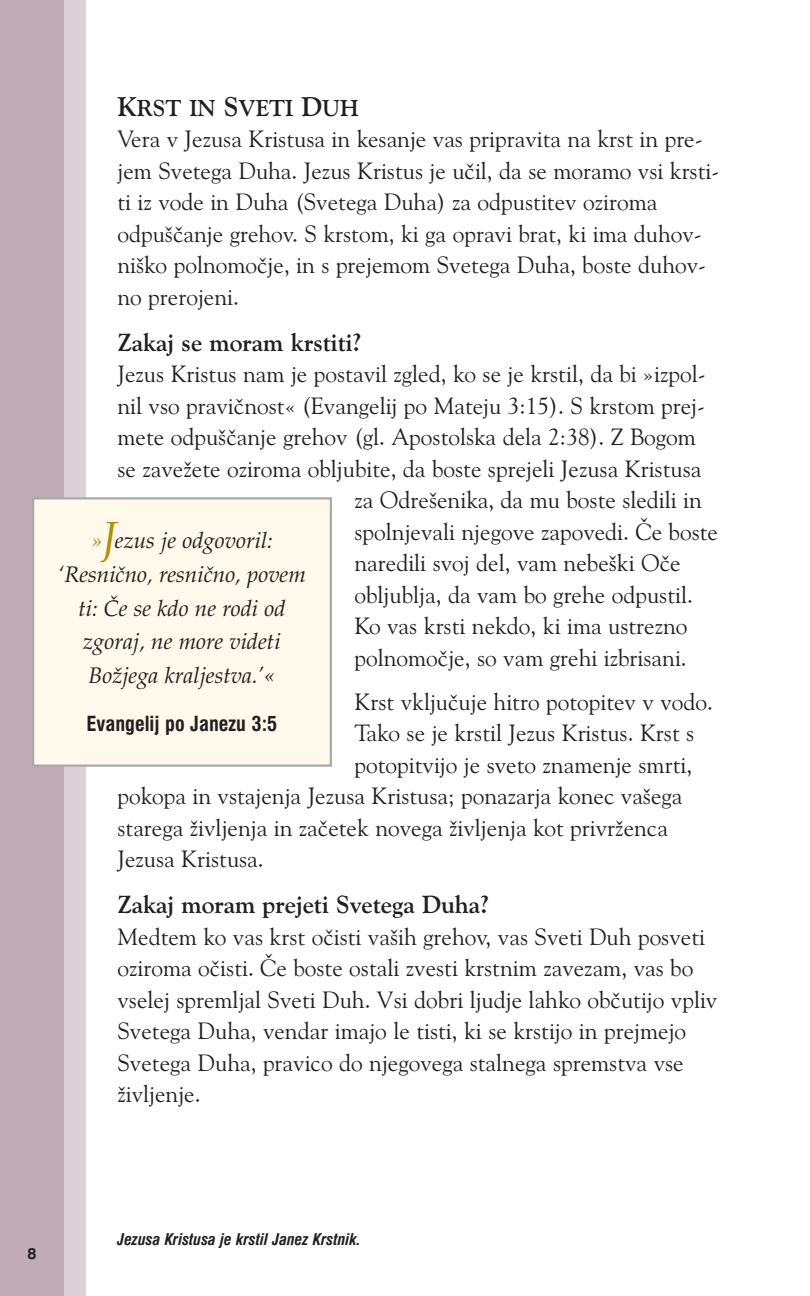
<style>
.page{position:relative;width:810px;height:1296px;background:#fff}
.page>*{position:absolute;margin:0;border:0;box-sizing:border-box;transform-origin:0 0}
.t1{font:700 24.75px "Goudy Croatian";color:#231f20}
.t2{font:23.62px/31.5px "Goudy Croatian Roman";color:#231f20}
.t3{font:700 22.95px "Goudy Croatian";color:#231f20}
.t4{font:italic 22.5px/33.8px "Pala Croatian";color:#231f20;text-align:center}
.t5{font:700 condensed 20.25px "Swiss Croatian";color:#231f20}
.t6{font:italic 15.75px "Swiss Croatian Bold Cond";color:#231f20}
.t7{font:700 15.75px "Swiss Croatian";color:#231f20}
.s1{font-size:27px}
.s2{color:#b28f03}
.s3{font-size:45px;color:#b28f03}
</style>
<div class="page">
<div style="left:0;top:0;width:85px;height:1296px;background:#c0acb4"></div>
<div style="left:64px;top:0;width:21px;height:1296px;background:#dcd1d6"></div>
<div style="left:33px;top:498px;width:298px;height:268px;background:#fef9eb"></div>
<div style="left:32px;top:497px;width:300px;height:270px;border:2px solid #a8a9ad"></div>
<p class="t3" style="left:117px;top:98px;width:243px"><span class="s1">K</span>RST IN <span class="s1">S</span>VETI <span class="s1">D</span>UH</p>
<p class="t2" style="left:117px;top:125px;width:603px">Vera v Jezusa Kristusa in kesanje vas pripravita na krst in pre&shy;jem Svetega Duha. Jezus Kristus je uçil, da se moramo vsi krsti&shy;ti iz vode in Duha (Svetega Duha) za odpustitev oziroma odpuøçanje grehov. S krstom, ki ga opravi brat, ki ima duhov&shy;niøko polnomoçje, in s prejemom Svetega Duha, boste duhov&shy;no prerojeni.</p>
<p class="t1" style="left:117px;top:331px;width:246px">Zakaj se moram krstiti?</p>
<p class="t2" style="left:117px;top:360px;width:590px">Jezus Kristus nam je postavil zgled, ko se je krstil, da bi »izpol-</p>
<p class="t2" style="left:117px;top:391px;width:589px">nil vso praviçnost« (Evangelij po Mateju 3:15). S krstom prej-</p>
<p class="t2" style="left:117px;top:423px;width:580px">mete odpuøçanje grehov (gl. Apostolska dela 2:38). Z Bogom</p>
<p class="t2" style="left:117px;top:454px;width:585px">se zaveœete oziroma obljubite, da boste sprejeli Jezusa Kristusa</p>
<p class="t2" style="left:355px;top:486px;width:349px">za Odreøenika, da mu boste sledili in</p>
<p class="t2" style="left:355px;top:517px;width:365px">spolnjevali njegove zapovedi. Çe boste</p>
<p class="t2" style="left:355px;top:549px;width:328px">naredili svoj del, vam nebeøki Oçe</p>
<p class="t2" style="left:355px;top:580px;width:340px">obljublja, da vam bo grehe odpustil.</p>
<p class="t2" style="left:355px;top:612px;width:335px">Ko vas krsti nekdo, ki ima ustrezno</p>
<p class="t2" style="left:355px;top:643px;width:334px">polnomoçje, so vam grehi izbrisani.</p>
<p class="t2" style="left:355px;top:688px;width:360px">Krst vkljuçuje hitro potopitev v vodo.</p>
<p class="t2" style="left:355px;top:719px;width:341px">Tako se je krstil Jezus Kristus. Krst s</p>
<p class="t2" style="left:355px;top:751px;width:339px">potopitvijo je sveto znamenje smrti,</p>
<p class="t2" style="left:117px;top:782px;width:567px">pokopa in vstajenja Jezusa Kristusa; ponazarja konec vaøega</p>
<p class="t2" style="left:117px;top:814px;width:552px">starega œivljenja in zaçetek novega œivljenja kot privrœenca</p>
<p class="t2" style="left:117px;top:845px;width:148px">Jezusa Kristusa.</p>
<p class="t1" style="left:117px;top:894px;width:374px">Zakaj moram prejeti Svetega Duha?</p>
<p class="t2" style="left:117px;top:923px;width:601px">Medtem ko vas krst oçisti vaøih grehov, vas Sveti Duh posveti oziroma oçisti. Çe boste ostali zvesti krstnim zavezam, vas bo vselej spremljal Sveti Duh. Vsi dobri ljudje lahko obçutijo vpliv Svetega Duha, vendar imajo le tisti, ki se krstijo in prejmejo Svetega Duha, pravico do njegovega stalnega spremstva vse œivljenje.</p>
<p class="t4" style="left:58px;top:527px;width:249px"><span class="s2">»</span><span class="s3">J</span>ezus je odgovoril: ‘Resniçno, resniçno, povem ti: Çe se kdo ne rodi od zgoraj, ne more videti<br>Boœjega kraljestva.’«</p>
<p class="t5" style="left:87px;top:715px;width:192px">Evangelij po Janezu 3:5</p>
<p class="t7" style="left:28px;top:1246px;width:10px">8</p>
<p class="t6" style="left:117px;top:1233px;width:245px">Jezusa Kristusa je krstil Janez Krstnik.</p>
</div>
